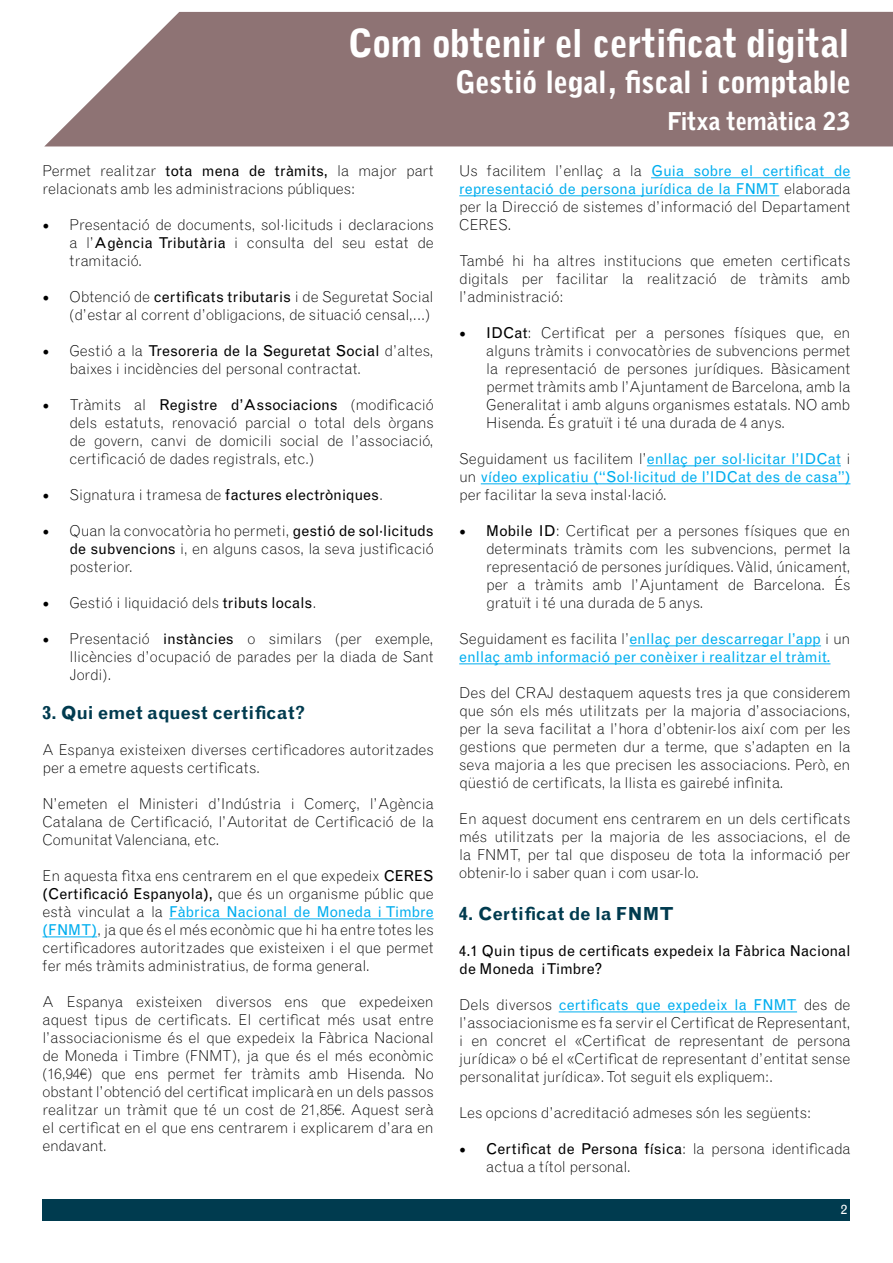
<style>
.page{position:relative;width:893px;height:1263px;background:#fff}
.page>*{position:absolute;margin:0;border:0;box-sizing:border-box;transform-origin:0 0}
.t1{font:900 37.5px "Grotesque MT Std";letter-spacing:-.03em;color:#fff}
.t2{font:900 30px "Grotesque MT Std";letter-spacing:-.02em;color:#fff}
.t3{font:900 24px "Grotesque MT Std";letter-spacing:-.03em;color:#fff}
.t4{font:700 18px "Grotesque MT Std";color:#003b4f}
.t5{font:300 15px/18px "Grotesque MT Std";letter-spacing:-.005em;color:#000;text-align:justify}
.t6{font:15px/18px "Grotesque MT Std";color:#00aeef;text-align:justify}
.t7{font:15px/18px "Grotesque MT Std";color:#000}
.t8{font:13.5px "Grotesque MT Std";color:#fff}
.s1{font-weight:400}
.s2{font-family:"Minion Pro";font-weight:400;font-size:18px}
.s3{font-family:"Minion Pro";font-size:18px}
.s4{font-weight:300}
.s5{font-weight:400;color:#00aeef}
.s6{font-weight:300;color:#000}
</style>
<div class="page">
<div style="left:43px;top:1199px;width:807px;height:21px;background:#003b4f"></div>
<svg style="left:45px;top:12px;width:848px;height:134px;background:#977e7f"></svg>
<hr style="left:169px;top:918px;width:265px;height:1px;background:#00aeef">
<hr style="left:43px;top:936px;width:54px;height:1px;background:#00aeef">
<hr style="left:651px;top:177px;width:199px;height:1px;background:#00aeef">
<hr style="left:459px;top:195px;width:320px;height:1px;background:#00aeef">
<hr style="left:647px;top:465px;width:194px;height:1px;background:#00aeef">
<hr style="left:481px;top:483px;width:369px;height:1px;background:#00aeef">
<hr style="left:629px;top:645px;width:192px;height:1px;background:#00aeef">
<hr style="left:459px;top:663px;width:371px;height:1px;background:#00aeef">
<hr style="left:559px;top:1011px;width:238px;height:1px;background:#00aeef">
<h1 class="t1" style="left:349px;top:20px;width:502px">Com obtenir el certificat digital</h1>
<h2 class="t2" style="left:456px;top:63px;width:396px">Gestió legal, fiscal i comptable</h2>
<h3 class="t3" style="left:667px;top:107px;width:185px">Fitxa temàtica 23</h3>
<p class="t5" style="left:43px;top:162px;width:393px">Permet realitzar <span class="s1">tota mena de tràmits,</span> la major part relacionats amb les administracions públiques:</p>
<p class="t5" style="left:70px;top:216px;width:366px;text-indent:-27px"><span class="s2">•</span> Presentació de documents, sol·licituds i declaracions a l’<span class="s1">Agència Tributària</span> i consulta del seu estat de tramitació.</p>
<p class="t5" style="left:43px;top:288px;width:393px;text-align:right"><span class="s2">•</span> Obtenció de <span class="s1">certificats tributaris</span> i de Seguretat Social (d’estar al corrent d’obligacions, de situació censal,...)</p>
<p class="t5" style="left:70px;top:342px;width:366px;text-indent:-27px"><span class="s2">•</span> Gestió a la <span class="s1">Tresoreria de la Seguretat Social</span> d’altes, baixes i incidències del personal contractat.</p>
<p class="t5" style="left:70px;top:396px;width:366px;text-indent:-27px"><span class="s2">•</span> Tràmits al <span class="s1">Registre d’Associacions</span> (modificació dels estatuts, renovació parcial o total dels òrgans de govern, canvi de domicili social de l’associació, certificació de dades registrals, etc.)</p>
<p class="t7" style="left:43px;top:486px;width:342px"><span class="s3">•</span> <span class="s4">Signatura i tramesa de</span> factures electròniques<span class="s4">.</span></p>
<p class="t5" style="left:70px;top:522px;width:366px;text-indent:-27px"><span class="s2">•</span> Quan la convocatòria ho permeti, <span class="s1">gestió de sol·licituds de subvencions</span> i, en alguns casos, la seva justificació posterior.</p>
<p class="t5" style="left:43px;top:594px;width:275px"><span class="s2">•</span> Gestió i liquidació dels <span class="s1">tributs locals</span>.</p>
<p class="t5" style="left:70px;top:630px;width:366px;text-indent:-27px"><span class="s2">•</span> Presentació <span class="s1">instàncies</span> o similars (per exemple, llicències d’ocupació de parades per la diada de Sant Jordi).</p>
<p class="t4" style="left:43px;top:702px;width:264px">3. Qui emet aquest certificat?</p>
<p class="t5" style="left:43px;top:741px;width:393px">A Espanya existeixen diverses certificadores autoritzades per a emetre aquests certificats.</p>
<p class="t5" style="left:43px;top:795px;width:393px">N’emeten el Ministeri d’Indústria i Comerç, l’Agència Catalana de Certificació, l’Autoritat de Certificació de la Comunitat Valenciana, etc.</p>
<p class="t5" style="left:43px;top:867px;width:393px">En aquesta fitxa ens centrarem en el que expedeix <span class="s1">CERES (Certificació Espanyola),</span> que és un organisme públic que està vinculat a la <span class="s5">Fàbrica Nacional de Moneda i Timbre (FNMT)</span>, ja que és el més econòmic que hi ha entre totes les certificadores autoritzades que existeixen i el que permet fer més tràmits administratius, de forma general.</p>
<p class="t5" style="left:43px;top:993px;width:393px">A Espanya existeixen diversos ens que expedeixen aquest tipus de certificats. El certificat més usat entre l’associacionisme és el que expedeix la Fàbrica Nacional de Moneda i Timbre (FNMT), ja que és el més econòmic (16,94€) que ens permet fer tràmits amb Hisenda. No obstant l’obtenció del certificat implicarà en un dels passos realitzar un tràmit que té un cost de 21,85€. Aquest serà el certificat en el que ens centrarem i explicarem d’ara en endavant.</p>
<p class="t5" style="left:459px;top:162px;width:393px">Us facilitem l’enllaç a la <span class="s5">Guia sobre el certificat de representació de persona jurídica de la FNMT</span> elaborada per la Direcció de sistemes d’informació del Departament CERES.</p>
<p class="t5" style="left:459px;top:252px;width:393px">També hi ha altres institucions que emeten certificats digitals per facilitar la realització de tràmits amb l’administració:</p>
<p class="t5" style="left:486px;top:324px;width:366px;text-indent:-27px"><span class="s2">•</span> <span class="s1">IDCat</span>: Certificat per a persones físiques que, en alguns tràmits i convocatòries de subvencions permet la representació de persones jurídiques. Bàsicament permet tràmits amb l’Ajuntament de Barcelona, amb la Generalitat i amb alguns organismes estatals. NO amb Hisenda. És gratuït i té una durada de 4 anys.</p>
<p class="t6" style="left:459px;top:450px;width:393px"><span class="s6">Seguidament us facilitem l’</span>enllaç per sol·licitar l’IDCat <span class="s6">i un</span> vídeo explicatiu (“Sol·licitud de l’IDCat des de casa”) <span class="s6">per facilitar la seva instal·lació.</span></p>
<p class="t5" style="left:486px;top:522px;width:366px;text-indent:-27px"><span class="s2">•</span> <span class="s1">Mobile ID</span>: Certificat per a persones físiques que en determinats tràmits com les subvencions, permet la representació de persones jurídiques. Vàlid, únicament, per a tràmits amb l’Ajuntament de Barcelona. És gratuït i té una durada de 5 anys.</p>
<p class="t6" style="left:459px;top:630px;width:393px"><span class="s6">Seguidament es facilita l’</span>enllaç per descarregar l’app <span class="s6">i un </span>enllaç amb informació per conèixer i realitzar el tràmit.</p>
<p class="t5" style="left:459px;top:684px;width:393px">Des del CRAJ destaquem aquests tres ja que considerem que són els més utilitzats per la majoria d’associacions, per la seva facilitat a l’hora d’obtenir-los així com per les gestions que permeten dur a terme, que s’adapten en la seva majoria a les que precisen les associacions. Però, en qüestió de certificats, la llista es gairebé infinita.</p>
<p class="t5" style="left:459px;top:810px;width:393px">En aquest document ens centrarem en un dels certificats més utilitzats per la majoria de les associacions, el de la FNMT, per tal que disposeu de tota la informació per obtenir-lo i saber quan i com usar-lo.</p>
<p class="t4" style="left:459px;top:903px;width:216px">4. Certificat de la FNMT</p>
<p class="t7" style="left:459px;top:942px;width:393px">4.1 Quin tipus de certificats expedeix la Fàbrica Nacional de Moneda i Timbre?</p>
<p class="t5" style="left:459px;top:996px;width:393px">Dels diversos <span class="s5">certificats que expedeix la FNMT</span> des de l’associacionisme es fa servir el Certificat de Representant, i en concret el «Certificat de representant de persona jurídica» o bé el «Certificat de representant d’entitat sense personalitat jurídica». Tot seguit els expliquem:.</p>
<p class="t5" style="left:459px;top:1104px;width:353px">Les opcions d’acreditació admeses són les següents:</p>
<p class="t5" style="left:486px;top:1140px;width:366px;text-indent:-27px"><span class="s2">•</span> <span class="s1">Certificat de Persona física</span>: la persona identificada actua a títol personal.</p>
<p class="t8" style="left:841px;top:1202px;width:8px">2</p>
</div>
